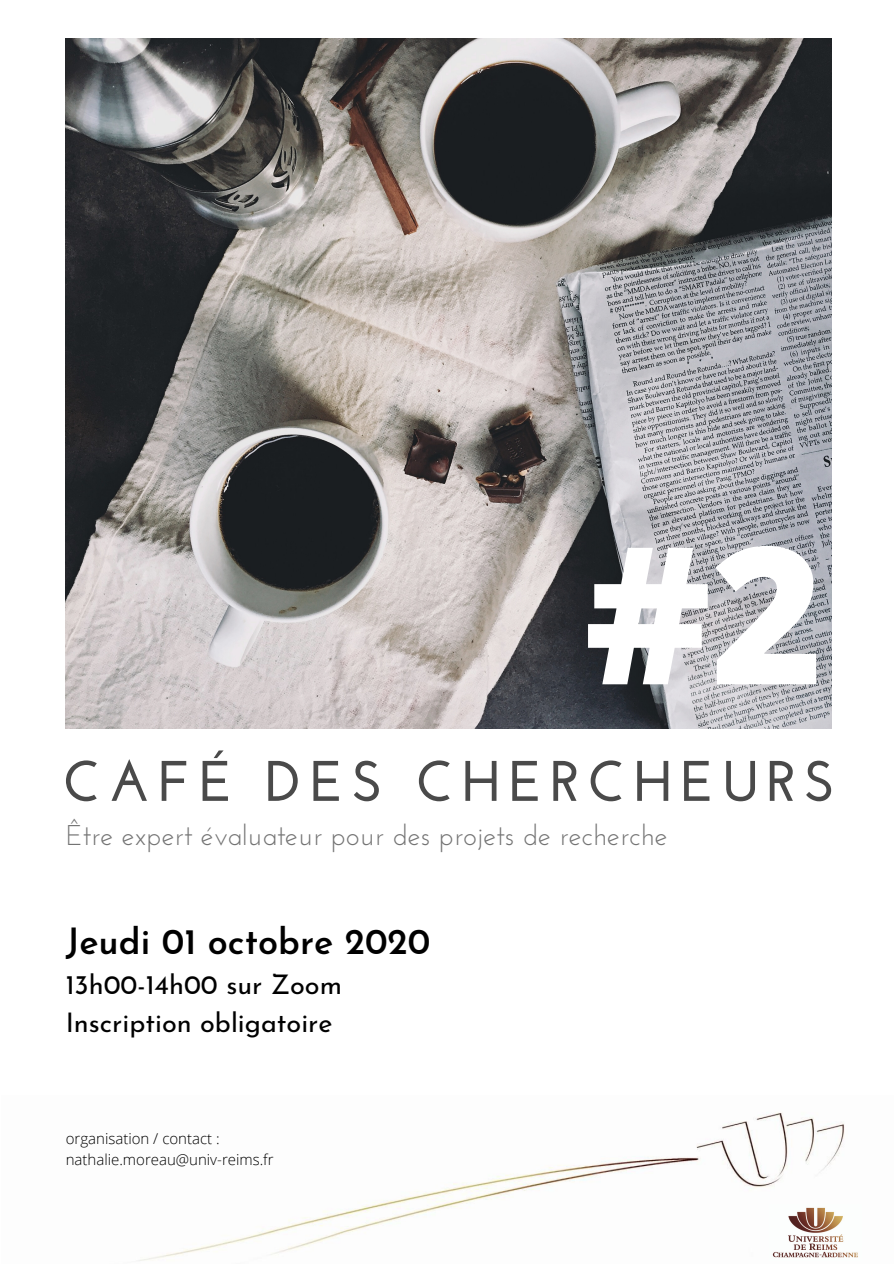
<style>
.page{position:relative;width:894px;height:1264px;background:#fff}
.page>*{position:absolute;margin:0;border:0;box-sizing:border-box;transform-origin:0 0}
.t1{font:800 191.1px "Open Sans";color:#fff}
.t2{font:700 57px "Josefin Sans";letter-spacing:.13em;color:#4a4a4a}
.t3{font:600 36px "Josefin Sans";color:#000}
.t4{font:28.5px "Josefin Sans";color:#737373}
.t5{font:27px/37.2px "Josefin Sans";color:#000}
.t6{font:300 15px/20.9px "Open Sans";color:#000}
</style>
<div class="page">
<img style="left:66px;top:39px;width:765px;height:689px">
<img style="left:138px;top:1112px;width:707px;height:149px">
<img style="left:769px;top:1204px;width:89px;height:56px">
<h1 class="t1" style="left:584px;top:480px;width:240px">#2</h1>
<h2 class="t2" style="left:62px;top:758px;width:774px">CAFÉ DES CHERCHEURS</h2>
<h3 class="t4" style="left:66px;top:824px;width:603px">Être expert évaluateur pour des projets de recherche</h3>
<h3 class="t3" style="left:66px;top:926px;width:366px">Jeudi 01 octobre 2020</h3>
<h3 class="t5" style="left:66px;top:969px;width:278px">13h00-14h00 sur Zoom<br>Inscription obligatoire</h3>
<p class="t6" style="left:66px;top:1128px;width:209px">organisation / contact : nathalie.moreau@univ-reims.fr</p>
</div>
